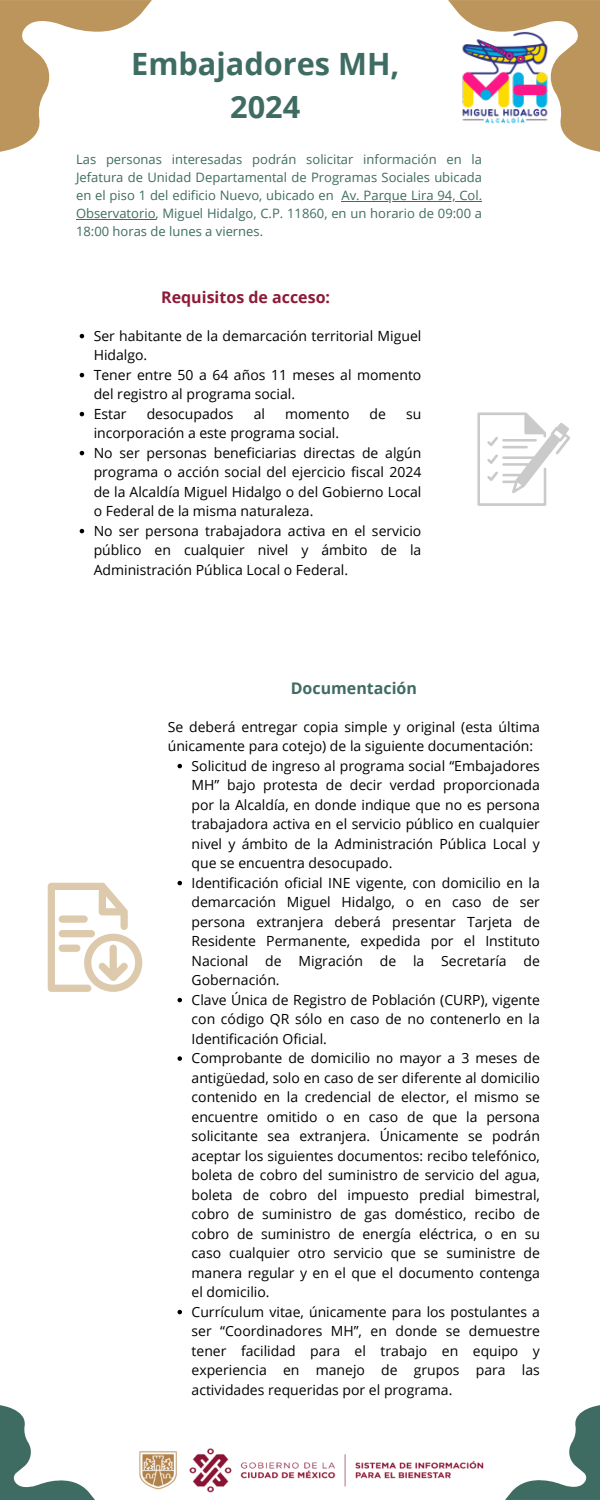
<style>
.page{position:relative;width:600px;height:1500px;background:#fff}
.page>*{position:absolute;margin:0;border:0;box-sizing:border-box;transform-origin:0 0}
.t1{font:700 30.7px/42.4px "Open Sans";color:#3f6c62;text-align:center}
.t2{font:700 16px "Open Sans";color:#8e1a37}
.t3{font:700 16px "Open Sans";color:#3f6c62}
.t4{font:14px/19.5px "Open Sans";color:#000;text-align:justify}
.t5{font:13px/18px "Open Sans";color:#3f6c62;text-align:justify}
</style>
<div class="page">
<img style="left:139px;top:1448px;width:345px;height:45px">
<svg style="left:448px;top:0;width:152px;height:152px"></svg>
<svg style="left:477px;top:412px;width:93px;height:94px"></svg>
<svg style="left:0;top:1405px;width:95px;height:95px"></svg>
<svg style="left:505px;top:1405px;width:95px;height:95px"></svg>
<svg style="left:0;top:0;width:152px;height:152px"></svg>
<img style="left:459px;top:32px;width:92px;height:92px">
<svg style="left:80px;top:334px;width:4px;height:4px"></svg>
<svg style="left:80px;top:373px;width:4px;height:4px"></svg>
<svg style="left:80px;top:412px;width:4px;height:4px"></svg>
<svg style="left:80px;top:451px;width:4px;height:4px"></svg>
<svg style="left:80px;top:529px;width:4px;height:4px"></svg>
<svg style="left:48px;top:883px;width:94px;height:109px"></svg>
<hr style="left:342px;top:201px;width:140px;height:1px;background:#3f6c62">
<hr style="left:76px;top:219px;width:80px;height:1px;background:#3f6c62">
<svg style="left:178px;top:764px;width:4px;height:4px"></svg>
<svg style="left:178px;top:881px;width:4px;height:4px"></svg>
<svg style="left:178px;top:998px;width:4px;height:4px"></svg>
<svg style="left:178px;top:1056px;width:4px;height:5px"></svg>
<svg style="left:178px;top:1310px;width:4px;height:4px"></svg>
<p class="t1" style="left:131px;top:42px;width:270px">Embajadores MH,<br>2024</p>
<p class="t5" style="left:76px;top:150px;width:408px">Las personas interesadas podrán solicitar información en la Jefatura de Unidad Departamental de Programas Sociales ubicada en el piso 1 del edificio Nuevo, ubicado en</p>
<p class="t5" style="left:76px;top:186px;width:408px;text-indent:266px">Av. Parque Lira 94, Col.<br>Observatorio, Miguel Hidalgo, C.P. 11860, en un horario de 09:00 a 18:00 horas de lunes a viernes.</p>
<p class="t2" style="left:161px;top:286px;width:171px">Requisitos de acceso:</p>
<p class="t4" style="left:94px;top:325px;width:329px">Ser habitante de la demarcación territorial Miguel<br>Hidalgo.</p>
<h2 class="t4" style="left:94px;top:364px;width:329px">Tener entre 50 a 64 años 11 meses al momento del registro al programa social.</h2>
<p class="t4" style="left:94px;top:403px;width:34px">Estar</p>
<p class="t4" style="left:147px;top:403px;width:88px">desocupados</p>
<p class="t4" style="left:254px;top:403px;width:13px">al</p>
<p class="t4" style="left:285px;top:403px;width:66px">momento</p>
<p class="t4" style="left:370px;top:403px;width:18px">de</p>
<p class="t4" style="left:406px;top:403px;width:17px">su</p>
<p class="t4" style="left:94px;top:423px;width:247px">incorporación a este programa social.</p>
<p class="t4" style="left:94px;top:442px;width:329px">No ser personas beneficiarias directas de algún programa o acción social del ejercicio fiscal 2024 de la Alcaldía Miguel Hidalgo o del Gobierno Local o Federal de la misma naturaleza.</p>
<p class="t4" style="left:94px;top:520px;width:329px">No ser persona trabajadora activa en el servicio público en cualquier nivel y ámbito de la Administración Pública Local o Federal.</p>
<p class="t3" style="left:291px;top:677px;width:128px">Documentación</p>
<h2 class="t4" style="left:168px;top:716px;width:374px">Se deberá entregar copia simple y original (esta última únicamente para cotejo) de la siguiente documentación:</h2>
<p class="t4" style="left:192px;top:755px;width:350px">Solicitud de ingreso al programa social “Embajadores MH” bajo protesta de decir verdad proporcionada por la Alcaldía, en donde indique que no es persona trabajadora activa en el servicio público en cualquier nivel y ámbito de la Administración Pública Local y que se encuentra desocupado.</p>
<p class="t4" style="left:192px;top:872px;width:350px">Identificación oficial INE vigente, con domicilio en la demarcación Miguel Hidalgo, o en caso de ser persona extranjera deberá presentar Tarjeta de Residente Permanente, expedida por el Instituto Nacional de Migración de la Secretaría de Gobernación.</p>
<p class="t4" style="left:192px;top:989px;width:350px">Clave Única de Registro de Población (CURP), vigente con código QR sólo en caso de no contenerlo en la Identificación Oficial.</p>
<p class="t4" style="left:192px;top:1048px;width:350px">Comprobante de domicilio no mayor a 3 meses de antigüedad, solo en caso de ser diferente al domicilio contenido en la credencial de elector, el mismo se encuentre omitido o en caso de que la persona solicitante sea extranjera. Únicamente se podrán aceptar los siguientes documentos: recibo telefónico, boleta de cobro del suministro de servicio del agua, boleta de cobro del impuesto predial bimestral, cobro de suministro de gas doméstico, recibo de cobro de suministro de energía eléctrica, o en su caso cualquier otro servicio que se suministre de manera regular y en el que el documento contenga el domicilio.</p>
<p class="t4" style="left:192px;top:1301px;width:350px">Currículum vitae, únicamente para los postulantes a ser “Coordinadores MH”, en donde se demuestre tener facilidad para el trabajo en equipo y experiencia en manejo de grupos para las actividades requeridas por el programa.</p>
</div>
